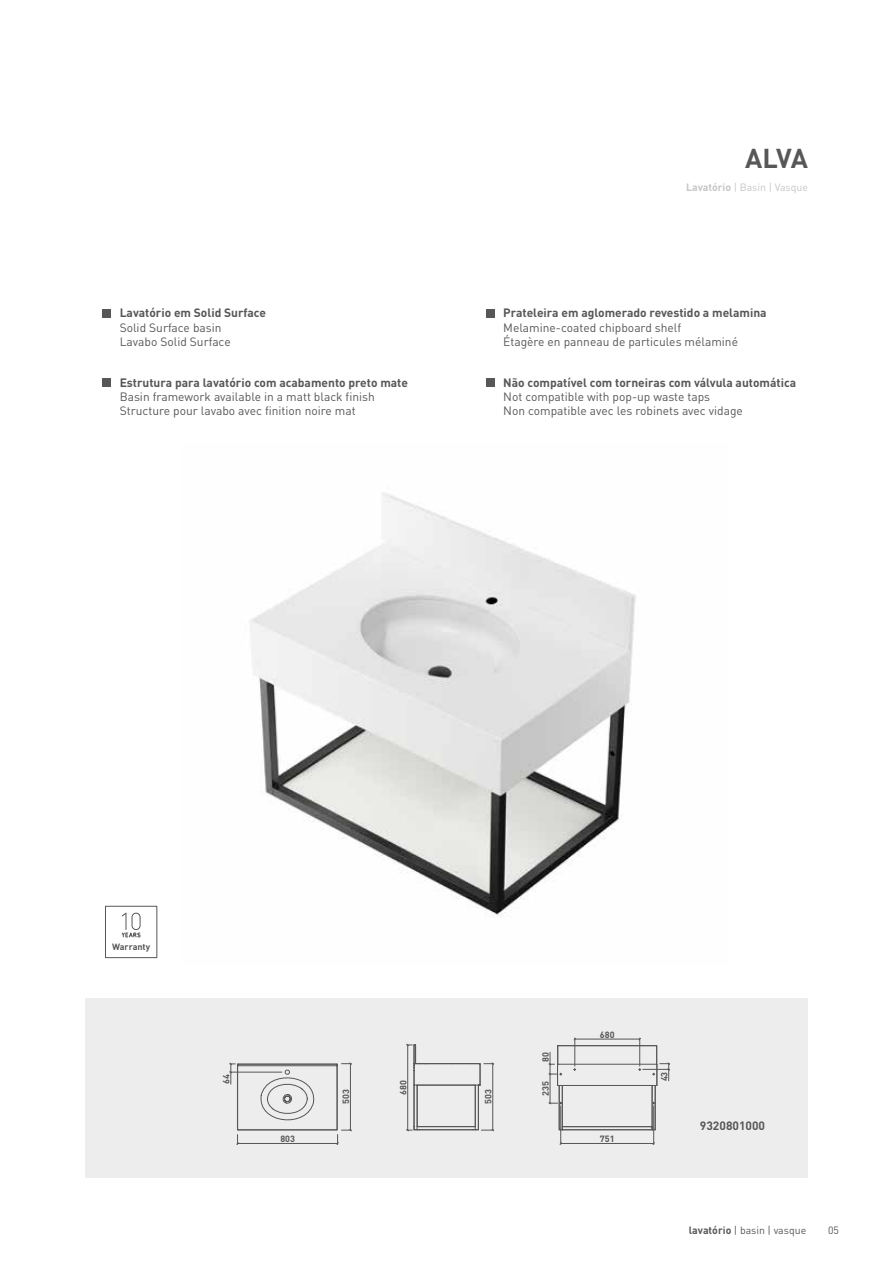
<style>
.page{position:relative;width:893px;height:1263px;background:#fff}
.page>*{position:absolute;margin:0;border:0;box-sizing:border-box;transform-origin:0 0}
.t1{font:700 27px "DIN Pro";color:#575757}
.t2{font:12px/14.4px "DIN Pro";color:#575757}
.t3{font:700 12px "DIN Pro";color:#575757}
.t4{font:10.5px "DIN Pro";color:#575757}
.t5{font:10.5px "DIN Pro";color:#c6c6c6}
.t6{font:700 9px "DIN Pro";color:#575757}
.s1{font-weight:700}
</style>
<div class="page">
<img style="left:250px;top:493px;width:386px;height:424px">
<div style="left:85px;top:998px;width:723px;height:180px;background:#ededed"></div>
<div style="left:102px;top:309px;width:9px;height:8px;background:#575757"></div>
<div style="left:102px;top:378px;width:9px;height:9px;background:#575757"></div>
<div style="left:486px;top:378px;width:8px;height:9px;background:#575757"></div>
<div style="left:486px;top:309px;width:8px;height:8px;background:#575757"></div>
<svg style="left:229px;top:1062px;width:123px;height:83px"></svg>
<svg style="left:406px;top:1044px;width:88px;height:87px"></svg>
<hr style="left:560px;top:1106px;width:1px;height:38px;background:#575757">
<hr style="left:653px;top:1106px;width:1px;height:38px;background:#575757">
<hr style="left:561px;top:1143px;width:93px;height:1px;background:#575757">
<svg style="left:549px;top:1038px;width:121px;height:92px"></svg>
<div style="left:105px;top:906px;width:52px;height:52px;border:1px solid #575757"></div>
<svg style="left:121px;top:912px;width:20px;height:26px"></svg>
<p class="t3" style="left:120px;top:303px;width:148px">Lavatório em Solid Surface</p>
<p class="t2" style="left:120px;top:319px;width:112px">Solid Surface basin<br>Lavabo Solid Surface</p>
<p class="t3" style="left:120px;top:372px;width:290px">Estrutura para lavatório com acabamento preto mate</p>
<p class="t2" style="left:120px;top:388px;width:257px">Basin framework available in a matt black finish<br>Structure pour lavabo avec finition noire mat</p>
<h1 class="t1" style="left:745px;top:136px;width:64px">ALVA</h1>
<p class="t5" style="left:686px;top:179px;width:123px"><span class="s1">Lavatório</span> | Basin | Vasque</p>
<p class="t3" style="left:503px;top:303px;width:265px">Prateleira em aglomerado revestido a melamina</p>
<p class="t2" style="left:503px;top:319px;width:236px">Melamine-coated chipboard shelf<br>Étagère en panneau de particules mélaminé</p>
<p class="t3" style="left:503px;top:372px;width:294px">Não compatível com torneiras com válvula automática</p>
<p class="t2" style="left:503px;top:388px;width:241px">Not compatible with pop-up waste taps<br>Non compatible avec les robinets avec vidage</p>
<p class="t6" style="left:112px;top:939px;width:40px">Warranty</p>
<p class="t6" style="left:219px;top:1083px;width:11px;rotate:-90deg">64</p>
<p class="t6" style="left:280px;top:1131px;width:16px">803</p>
<p class="t6" style="left:338px;top:1104px;width:16px;rotate:-90deg">503</p>
<p class="t6" style="left:396px;top:1095px;width:16px;rotate:-90deg">680</p>
<p class="t6" style="left:481px;top:1104px;width:16px;rotate:-90deg">503</p>
<p class="t6" style="left:538px;top:1062px;width:11px;rotate:-90deg">80</p>
<p class="t6" style="left:538px;top:1096px;width:16px;rotate:-90deg">235</p>
<p class="t6" style="left:600px;top:1027px;width:16px">680</p>
<p class="t6" style="left:600px;top:1131px;width:16px">751</p>
<p class="t6" style="left:657px;top:1081px;width:11px;rotate:-90deg">43</p>
<p class="t3" style="left:700px;top:1115px;width:67px">9320801000</p>
<p class="t4" style="left:689px;top:1222px;width:119px"><span class="s1">lavatório</span> | basin | vasque</p>
<p class="t4" style="left:828px;top:1222px;width:12px">05</p>
</div>
